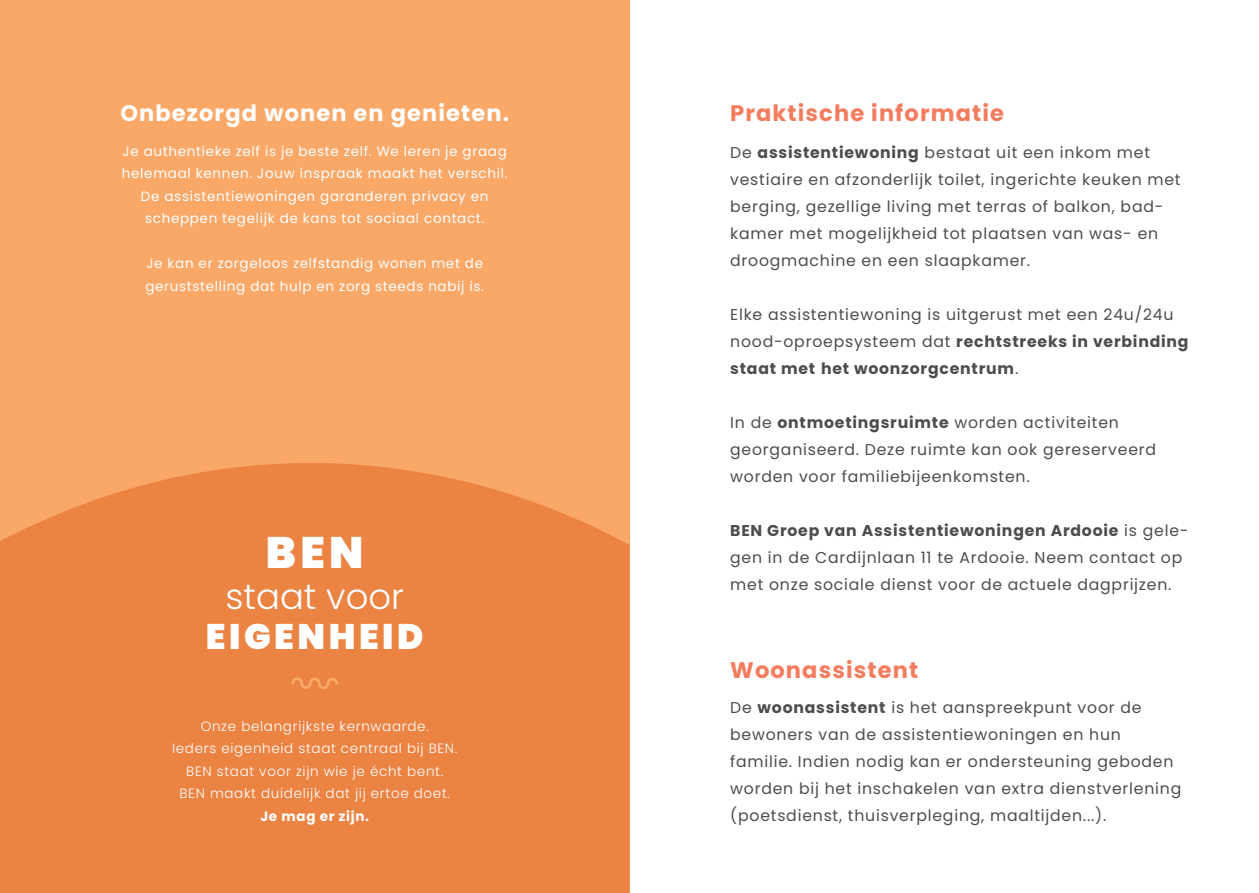
<style>
.page{position:relative;width:1259px;height:893px;background:#fff}
.page>*{position:absolute;margin:0;border:0;box-sizing:border-box;transform-origin:0 0}
.t1{font:900 43.95px "Poppins";color:#fff}
.t2{font:300 35.4px "Poppins";color:#fff}
.t3{font:900 35.4px "Poppins";letter-spacing:.1em;color:#fff}
.t4{font:700 22.5px "Poppins";letter-spacing:.05em;color:#f47c5e}
.t5{font:700 22.5px "Poppins";letter-spacing:.05em;color:#fff}
.t6{font:15.6px/27px "Poppins";letter-spacing:.05em;color:#4d4d4f}
.t7{font:13.5px/22.5px "Poppins";letter-spacing:.05em;color:#fff;text-align:center}
.t8{font:300 13.5px/22.5px "Poppins";letter-spacing:.05em;color:#fff;text-align:center}
.t9{font:700 13.5px "Poppins";letter-spacing:.05em;color:#fff}
.s1{font-weight:700}
</style>
<div class="page">
<div style="left:0;top:0;width:629px;height:893px;background:#f9a868"></div>
<div style="left:0;top:463px;width:629px;height:430px;background:#eb8343"></div>
<svg style="left:291px;top:677px;width:47px;height:12px"></svg>
<h3 class="t5" style="left:120px;top:100px;width:390px">Onbezorgd wonen en genieten.</h3>
<p class="t7" style="left:122px;top:140px;width:387px">Je authentieke zelf is je beste zelf. We leren je graag helemaal kennen. Jouw inspraak maakt het verschil.<br>De assistentiewoningen garanderen privacy en scheppen tegelijk de kans tot sociaal contact.</p>
<p class="t7" style="left:145px;top:252px;width:340px;text-align:left">Je kan er zorgeloos zelfstandig wonen met de geruststelling dat hulp en zorg steeds nabij is.</p>
<h1 class="t1" style="left:266px;top:527px;width:99px">BEN</h1>
<h2 class="t2" style="left:225px;top:576px;width:180px">staat voor</h2>
<h2 class="t3" style="left:206px;top:616px;width:219px">EIGENHEID</h2>
<p class="t8" style="left:172px;top:715px;width:287px">Onze belangrijkste kernwaarde.<br>Ieders eigenheid staat centraal bij BEN.<br>BEN staat voor zijn wie je écht bent.<br>BEN maakt duidelijk dat jij ertoe doet.</p>
<p class="t9" style="left:260px;top:808px;width:110px">Je mag er zijn.</p>
<h3 class="t4" style="left:730px;top:100px;width:275px">Praktische informatie</h3>
<p class="t6" style="left:730px;top:139px;width:452px">De <span class="s1">assistentiewoning</span> bestaat uit een inkom met vestiaire en afzonderlijk toilet, ingerichte keuken met berging, gezellige living met terras of balkon, bad&shy;kamer met mogelijkheid tot plaatsen van was- en droogmachine en een slaapkamer.</p>
<p class="t6" style="left:730px;top:301px;width:460px">Elke assistentiewoning is uitgerust met een 24u/24u nood-oproepsysteem dat <span class="s1">rechtstreeks in verbinding staat met het woonzorgcentrum</span>.</p>
<p class="t6" style="left:730px;top:409px;width:427px">In de <span class="s1">ontmoetingsruimte</span> worden activiteiten georganiseerd. Deze ruimte kan ook gereserveerd worden voor familiebijeenkomsten.</p>
<p class="t6" style="left:730px;top:517px;width:460px"><span class="s1">BEN Groep van Assistentiewoningen Ardooie</span> is gele&shy;gen in de Cardijnlaan 11 te Ardooie. Neem contact op met onze sociale dienst voor de actuele dagprijzen.</p>
<h3 class="t4" style="left:730px;top:657px;width:189px">Woonassistent</h3>
<p class="t6" style="left:730px;top:694px;width:452px">De <span class="s1">woonassistent</span> is het aanspreekpunt voor de bewoners van de assistentiewoningen en hun familie. Indien nodig kan er ondersteuning geboden worden bij het inschakelen van extra dienstverlening (poetsdienst, thuisverpleging, maaltijden...).</p>
</div>
